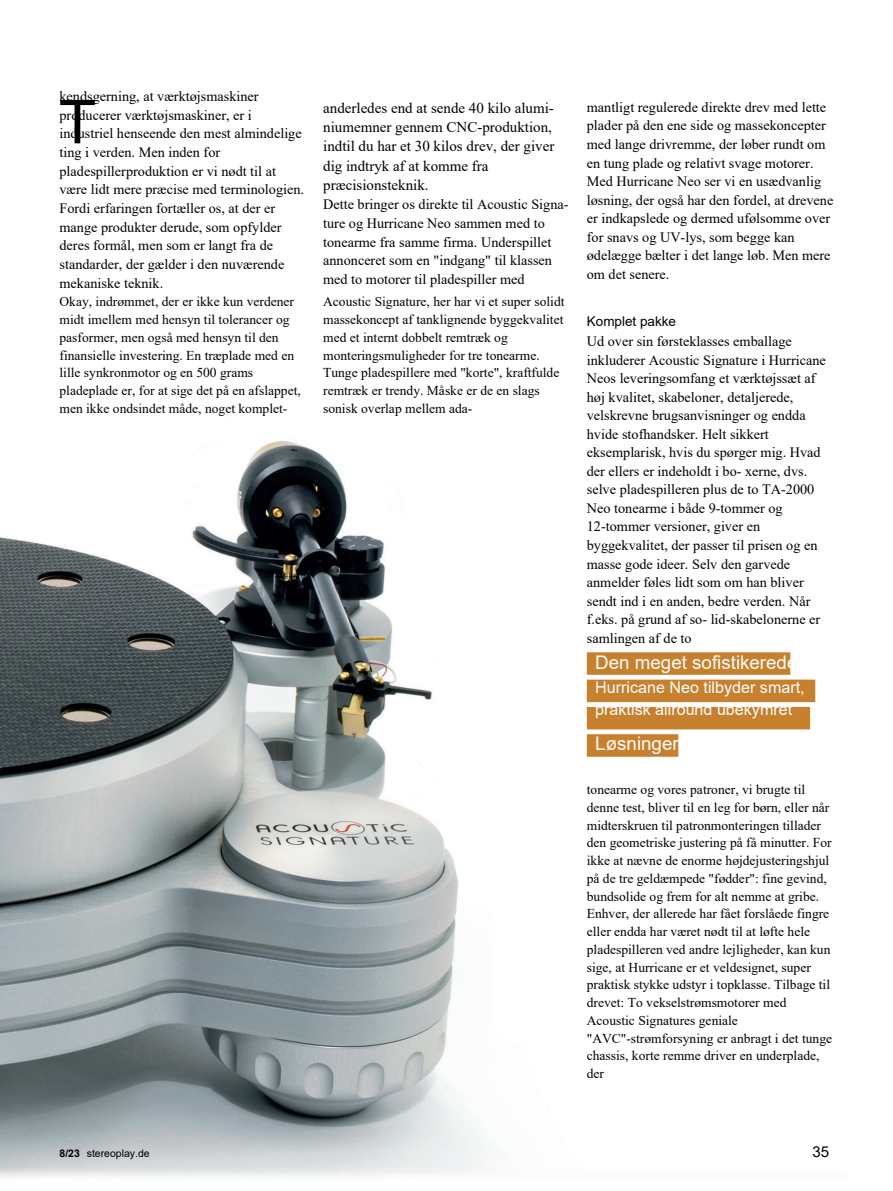
<style>
.page{position:relative;width:893px;height:1191px;background:#fff}
.page>*{position:absolute;margin:0;border:0;box-sizing:border-box;transform-origin:0 0}
.t1{font:60.6px "Arial";color:#000}
.t2{font:18.75px "Arial";color:#fff}
.t3{font:16.05px/22px "Arial";color:#fff}
.t4{font:15px/19.4px "Times New Roman";color:#000}
.t5{font:15px "Arial";color:#000}
.t6{font:14.25px/18.6px "Times New Roman";color:#000}
.t7{font:13.5px/17.7px "Times New Roman";color:#000}
.t8{font:13.5px "Arial";color:#000}
.t9{font:10.5px "Arial";color:#000}
.s1{font-weight:700}
</style>
<div class="page">
<img style="left:0;top:440px;width:816px;height:738px">
<div style="left:587px;top:652px;width:203px;height:23px;background:#c7802d"></div>
<div style="left:587px;top:679px;width:228px;height:23px;background:#c7802d"></div>
<div style="left:587px;top:707px;width:223px;height:22px;background:#c7802d"></div>
<div style="left:587px;top:734px;width:91px;height:22px;background:#c7802d"></div>
<p class="t6" style="left:60px;top:87px;width:246px">kendsgerning, at værktøjsmaskiner producerer værktøjsmaskiner, er i industriel henseende den mest almindelige ting i verden. Men inden for pladespillerproduktion er vi nødt til at være lidt mere præcise med terminologien.<br>Fordi erfaringen fortæller os, at der er mange produkter derude, som opfylder deres formål, men som er langt fra de standarder, der gælder i den nuværende mekaniske teknik.</p>
<p class="t4" style="left:323px;top:98px;width:233px">anderledes end at sende 40 kilo alumi&shy;niumemner gennem CNC-produktion, indtil du har et 30 kilos drev, der giver dig indtryk af at komme fra præcisionsteknik.</p>
<h1 class="t1" style="left:59px;top:88px;width:39px">T</h1>
<p class="t6" style="left:323px;top:195px;width:247px">Dette bringer os direkte til Acoustic Signa&shy;ture og Hurricane Neo sammen med to tonearme fra samme firma. Underspillet annonceret som en "indgang" til klassen med to motorer til pladespiller med</p>
<p class="t7" style="left:60px;top:293px;width:243px">Okay, indrømmet, der er ikke kun verdener midt imellem med hensyn til tolerancer og pasformer, men også med hensyn til den finansielle investering. En træplade med en lille synkronmotor og en 500 grams pladeplade er, for at sige det på en afslappet, men ikke ondsindet måde, noget komplet-</p>
<p class="t7" style="left:323px;top:293px;width:243px">Acoustic Signature, her har vi et super solidt massekoncept af tanklignende byggekvalitet med et internt dobbelt remtræk og monteringsmuligheder for tre tonearme.<br>Tunge pladespillere med "korte", kraftfulde remtræk er trendy. Måske er de en slags sonisk overlap mellem ada-</p>
<p class="t6" style="left:587px;top:98px;width:248px">mantligt regulerede direkte drev med lette plader på den ene side og massekoncepter med lange drivremme, der løber rundt om en tung plade og relativt svage motorer.<br>Med Hurricane Neo ser vi en usædvanlig løsning, der også har den fordel, at drevene er indkapslede og dermed ufølsomme over for snavs og UV-lys, som begge kan ødelægge bælter i det lange løb. Men mere om det senere.</p>
<p class="t8" style="left:587px;top:314px;width:91px">Komplet pakke</p>
<p class="t6" style="left:587px;top:332px;width:241px">Ud over sin førsteklasses emballage inkluderer Acoustic Signature i Hurricane Neos leveringsomfang et værktøjssæt af høj kvalitet, skabeloner, detaljerede, velskrevne brugsanvisninger og endda hvide stofhandsker. Helt sikkert eksemplarisk, hvis du spørger mig. Hvad der ellers er indeholdt i bo- xerne, dvs. selve pladespilleren plus de to TA-2000<br>Neo tonearme i både 9-tommer og 12-tommer versioner, giver en byggekvalitet, der passer til prisen og en masse gode ideer. Selv den garvede anmelder føles lidt som om han bliver sendt ind i en anden, bedre verden. Når f.eks. på grund af so- lid-skabelonerne er samlingen af de to</p>
<h2 class="t2" style="left:595px;top:651px;width:204px">Den meget sofistikerede</h2>
<p class="t3" style="left:595px;top:677px;width:211px">Hurricane Neo tilbyder smart, praktisk allround ubekymret</p>
<h2 class="t2" style="left:595px;top:733px;width:90px">Løsninger.</h2>
<p class="t7" style="left:587px;top:780px;width:247px">tonearme og vores patroner, vi brugte til denne test, bliver til en leg for børn, eller når midterskruen til patronmonteringen tillader den geometriske justering på få minutter. For ikke at nævne de enorme højdejusteringshjul på de tre geldæmpede "fødder": fine gevind, bundsolide og frem for alt nemme at gribe.<br>Enhver, der allerede har fået forslåede fingre eller endda har været nødt til at løfte hele pladespilleren ved andre lejligheder, kan kun sige, at Hurricane er et veldesignet, super praktisk stykke udstyr i topklasse. Tilbage til drevet: To vekselstrømsmotorer med Acoustic Signatures geniale "AVC"-strømforsyning er anbragt i det tunge chassis, korte remme driver en underplade, der</p>
<p class="t9" style="left:60px;top:1147px;width:92px"><span class="s1">8/23</span> stereoplay.de</p>
<p class="t5" style="left:812px;top:1143px;width:18px">35</p>
</div>
